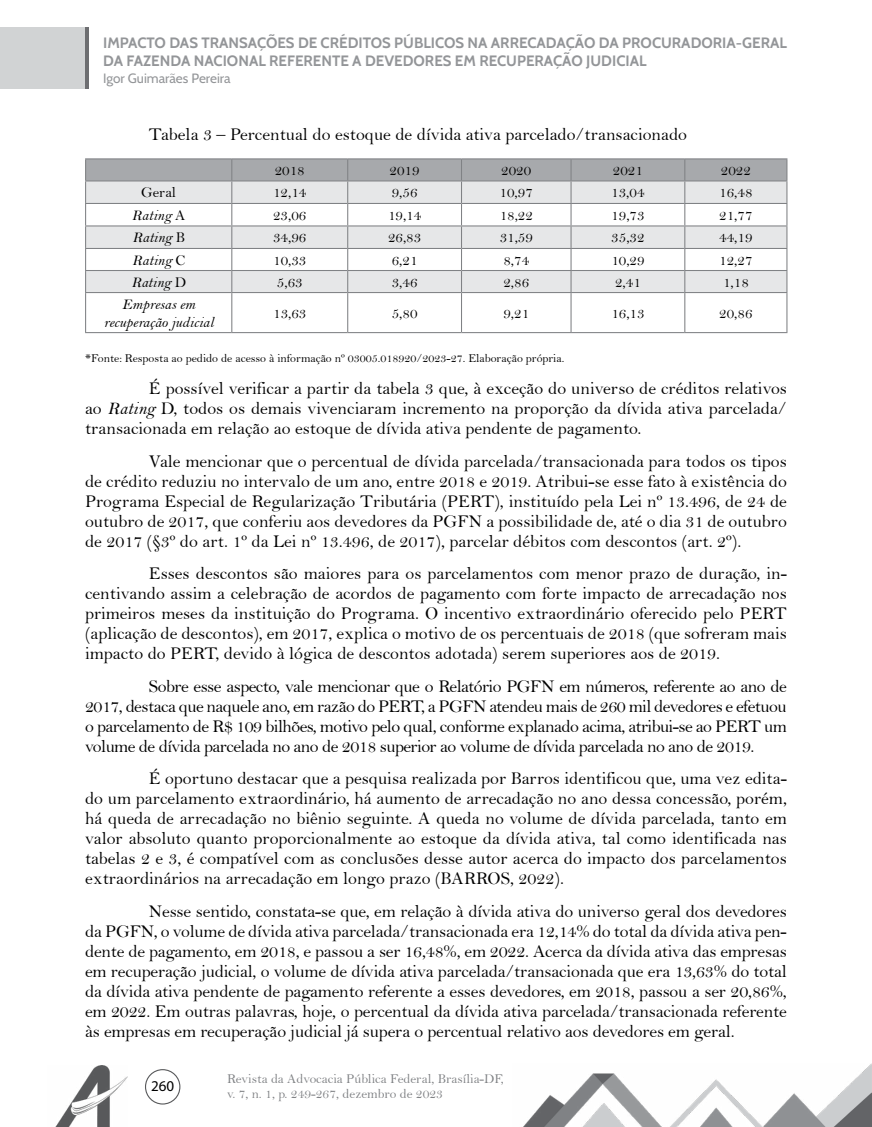
<style>
.page{position:relative;width:872px;height:1127px;background:#fff}
.page>*{position:absolute;margin:0;border:0;box-sizing:border-box;transform-origin:0 0}
.t1{font:18px/20px "Bell";color:#000;text-align:justify}
.t2{font:15px "Bell";color:#000}
.t3{font:700 15px/18px "Cabin";color:#939598}
.t4{font:15px/18px "Bell MT Italic";color:#000;text-align:center}
.t5{font:15px "Myriad Pro";color:#000}
.t6{font:13.5px/15px "Bell";color:#808285}
.t7{font:13.5px "Cabin";color:#939598}
.t8{font:12px "Bell";color:#000}
.s1{font-family:"Bell"}
.s2{font-family:"Bell MT Italic"}
</style>
<div class="page">
<img style="left:55px;top:1066px;width:72px;height:61px">
<div style="left:145px;top:1069px;width:35px;height:35px;border:1px solid #58595b;border-radius:50%"></div>
<img style="left:523px;top:1063px;width:349px;height:64px">
<hr style="left:85px;top:28px;width:3px;height:61px;background:#6d6e71">
<div style="left:0;top:28px;width:85px;height:61px;background:#d1d3d4"></div>
<svg style="left:86px;top:293px;width:700px;height:39px"></svg>
<hr style="left:85px;top:158px;width:147px;height:1px;background:#808285">
<hr style="left:232px;top:158px;width:116px;height:1px;background:#808285">
<hr style="left:348px;top:158px;width:113px;height:1px;background:#808285">
<hr style="left:461px;top:158px;width:110px;height:1px;background:#808285">
<hr style="left:571px;top:158px;width:114px;height:1px;background:#808285">
<hr style="left:685px;top:158px;width:102px;height:1px;background:#808285">
<svg style="left:85px;top:159px;width:702px;height:133px"></svg>
<hr style="left:85px;top:292px;width:147px;height:1px;background:#808285">
<hr style="left:85px;top:293px;width:1px;height:39px;background:#808285">
<hr style="left:232px;top:292px;width:116px;height:1px;background:#808285">
<hr style="left:231px;top:293px;width:1px;height:39px;background:#808285">
<hr style="left:348px;top:292px;width:113px;height:1px;background:#808285">
<hr style="left:347px;top:293px;width:1px;height:39px;background:#808285">
<hr style="left:461px;top:292px;width:110px;height:1px;background:#808285">
<hr style="left:461px;top:293px;width:1px;height:39px;background:#808285">
<hr style="left:571px;top:292px;width:114px;height:1px;background:#808285">
<hr style="left:570px;top:293px;width:1px;height:39px;background:#808285">
<hr style="left:685px;top:292px;width:102px;height:1px;background:#808285">
<hr style="left:684px;top:293px;width:1px;height:39px;background:#808285">
<hr style="left:786px;top:293px;width:1px;height:39px;background:#808285">
<hr style="left:85px;top:332px;width:147px;height:1px;background:#808285">
<hr style="left:232px;top:332px;width:116px;height:1px;background:#808285">
<hr style="left:348px;top:332px;width:113px;height:1px;background:#808285">
<hr style="left:461px;top:332px;width:110px;height:1px;background:#808285">
<hr style="left:571px;top:332px;width:114px;height:1px;background:#808285">
<hr style="left:685px;top:332px;width:102px;height:1px;background:#808285">
<p class="t3" style="left:103px;top:34px;width:685px">IMPACTO DAS TRANSAÇÕES DE CRÉDITOS PÚBLICOS NA ARRECADAÇÃO DA PROCURADORIA-GERAL<br>DA FAZENDA NACIONAL REFERENTE A DEVEDORES EM RECUPERAÇÃO JUDICIAL</p>
<p class="t7" style="left:103px;top:70px;width:129px">Igor Guimarães Pereira</p>
<p class="t1" style="left:149px;top:124px;width:539px">Tabela 3 – Percentual do estoque de dívida ativa parcelado/transacionado</p>
<p class="t2" style="left:275px;top:161px;width:31px">2018</p>
<p class="t2" style="left:389px;top:161px;width:31px">2019</p>
<p class="t2" style="left:501px;top:161px;width:31px">2020</p>
<p class="t2" style="left:613px;top:161px;width:31px">2021</p>
<p class="t2" style="left:721px;top:161px;width:31px">2022</p>
<p class="t2" style="left:141px;top:184px;width:36px">Geral</p>
<p class="t2" style="left:273px;top:184px;width:35px">12,14</p>
<p class="t2" style="left:392px;top:184px;width:27px">9,56</p>
<p class="t2" style="left:499px;top:184px;width:35px">10,97</p>
<p class="t2" style="left:611px;top:184px;width:35px">13,04</p>
<p class="t2" style="left:719px;top:184px;width:35px">16,48</p>
<p class="t4" style="left:132px;top:206px;width:55px">Rating <span class="s1">A</span></p>
<p class="t2" style="left:273px;top:206px;width:35px">23,06</p>
<p class="t2" style="left:388px;top:206px;width:35px">19,14</p>
<p class="t2" style="left:499px;top:206px;width:35px">18,22</p>
<p class="t2" style="left:611px;top:206px;width:35px">19,73</p>
<p class="t2" style="left:719px;top:206px;width:35px">21,77</p>
<p class="t4" style="left:132px;top:229px;width:54px">Rating <span class="s1">B</span></p>
<p class="t2" style="left:273px;top:229px;width:35px">34,96</p>
<p class="t2" style="left:388px;top:229px;width:35px">26,83</p>
<p class="t2" style="left:499px;top:229px;width:35px">31,59</p>
<p class="t2" style="left:611px;top:229px;width:35px">35,32</p>
<p class="t2" style="left:719px;top:229px;width:35px">44,19</p>
<p class="t4" style="left:132px;top:251px;width:54px">Rating <span class="s1">C</span></p>
<p class="t2" style="left:273px;top:251px;width:35px">10,33</p>
<p class="t2" style="left:392px;top:251px;width:27px">6,21</p>
<p class="t2" style="left:503px;top:251px;width:27px">8,74</p>
<p class="t2" style="left:611px;top:251px;width:35px">10,29</p>
<p class="t2" style="left:719px;top:251px;width:35px">12,27</p>
<p class="t4" style="left:131px;top:273px;width:56px">Rating <span class="s1">D</span></p>
<p class="t2" style="left:277px;top:273px;width:27px">5,63</p>
<p class="t2" style="left:392px;top:273px;width:27px">3,46</p>
<p class="t2" style="left:503px;top:273px;width:27px">2,86</p>
<p class="t2" style="left:615px;top:273px;width:27px">2,41</p>
<p class="t2" style="left:723px;top:273px;width:27px">1,18</p>
<p class="t4" style="left:104px;top:295px;width:111px">Empresas em recuperação judicial</p>
<p class="t2" style="left:273px;top:304px;width:35px">13,63</p>
<p class="t2" style="left:392px;top:304px;width:27px">5,80</p>
<p class="t2" style="left:503px;top:304px;width:27px">9,21</p>
<p class="t2" style="left:611px;top:304px;width:35px">16,13</p>
<p class="t2" style="left:719px;top:304px;width:35px">20,86</p>
<p class="t8" style="left:85px;top:350px;width:481px">*Fonte: Resposta ao pedido de acesso à informação nº 03005.018920/2023-27. Elaboração própria.</p>
<p class="t1" style="left:85px;top:378px;width:703px;text-indent:64px">É possível verificar a partir da tabela 3 que, à exceção do universo de créditos relativos ao <span class="s2">Rating</span> D, todos os demais vivenciaram incremento na proporção da dívida ativa parcelada/ transacionada em relação ao estoque de dívida ativa pendente de pagamento.</p>
<p class="t1" style="left:85px;top:451px;width:703px;text-indent:64px">Vale mencionar que o percentual de dívida parcelada/transacionada para todos os tipos de crédito reduziu no intervalo de um ano, entre 2018 e 2019. Atribui-se esse fato à existência do Programa Especial de Regularização Tributária (PERT), instituído pela Lei nº 13.496, de 24 de outubro de 2017, que conferiu aos devedores da PGFN a possibilidade de, até o dia 31 de outubro de 2017 (§3º do art. 1º da Lei nº 13.496, de 2017), parcelar débitos com descontos (art. 2º).</p>
<p class="t1" style="left:85px;top:563px;width:703px;text-indent:64px">Esses descontos são maiores para os parcelamentos com menor prazo de duração, in&shy;centivando assim a celebração de acordos de pagamento com forte impacto de arrecadação nos primeiros meses da instituição do Programa. O incentivo extraordinário oferecido pelo PERT (aplicação de descontos), em 2017, explica o motivo de os percentuais de 2018 (que sofreram mais impacto do PERT, devido à lógica de descontos adotada) serem superiores aos de 2019.</p>
<p class="t1" style="left:85px;top:676px;width:703px;text-indent:64px">Sobre esse aspecto, vale mencionar que o Relatório PGFN em números, referente ao ano de 2017, destaca que naquele ano, em razão do PERT, a PGFN atendeu mais de 260 mil devedores e efetuou o parcelamento de R$ 109 bilhões, motivo pelo qual, conforme explanado acima, atribui-se ao PERT um volume de dívida parcelada no ano de 2018 superior ao volume de dívida parcelada no ano de 2019.</p>
<p class="t1" style="left:85px;top:768px;width:703px;text-indent:64px">É oportuno destacar que a pesquisa realizada por Barros identificou que, uma vez edita&shy;do um parcelamento extraordinário, há aumento de arrecadação no ano dessa concessão, porém, há queda de arrecadação no biênio seguinte. A queda no volume de dívida parcelada, tanto em valor absoluto quanto proporcionalmente ao estoque da dívida ativa, tal como identificada nas tabelas 2 e 3, é compatível com as conclusões desse autor acerca do impacto dos parcelamentos extraordinários na arrecadação em longo prazo (BARROS, 2022).</p>
<p class="t1" style="left:85px;top:901px;width:703px;text-indent:64px">Nesse sentido, constata-se que, em relação à dívida ativa do universo geral dos devedores da PGFN, o volume de dívida ativa parcelada/transacionada era 12,14% do total da dívida ativa pen&shy;dente de pagamento, em 2018, e passou a ser 16,48%, em 2022. Acerca da dívida ativa das empresas em recuperação judicial, o volume de dívida ativa parcelada/transacionada que era 13,63% do total da dívida ativa pendente de pagamento referente a esses devedores, em 2018, passou a ser 20,86%, em 2022. Em outras palavras, hoje, o percentual da dívida ativa parcelada/transacionada referente às empresas em recuperação judicial já supera o percentual relativo aos devedores em geral.</p>
<p class="t5" style="left:151px;top:1077px;width:25px">260</p>
<p class="t6" style="left:227px;top:1071px;width:278px">Revista da Advocacia Pública Federal, Brasília-DF, v. 7, n. 1, p. 249-267, dezembro de 2023</p>
</div>
